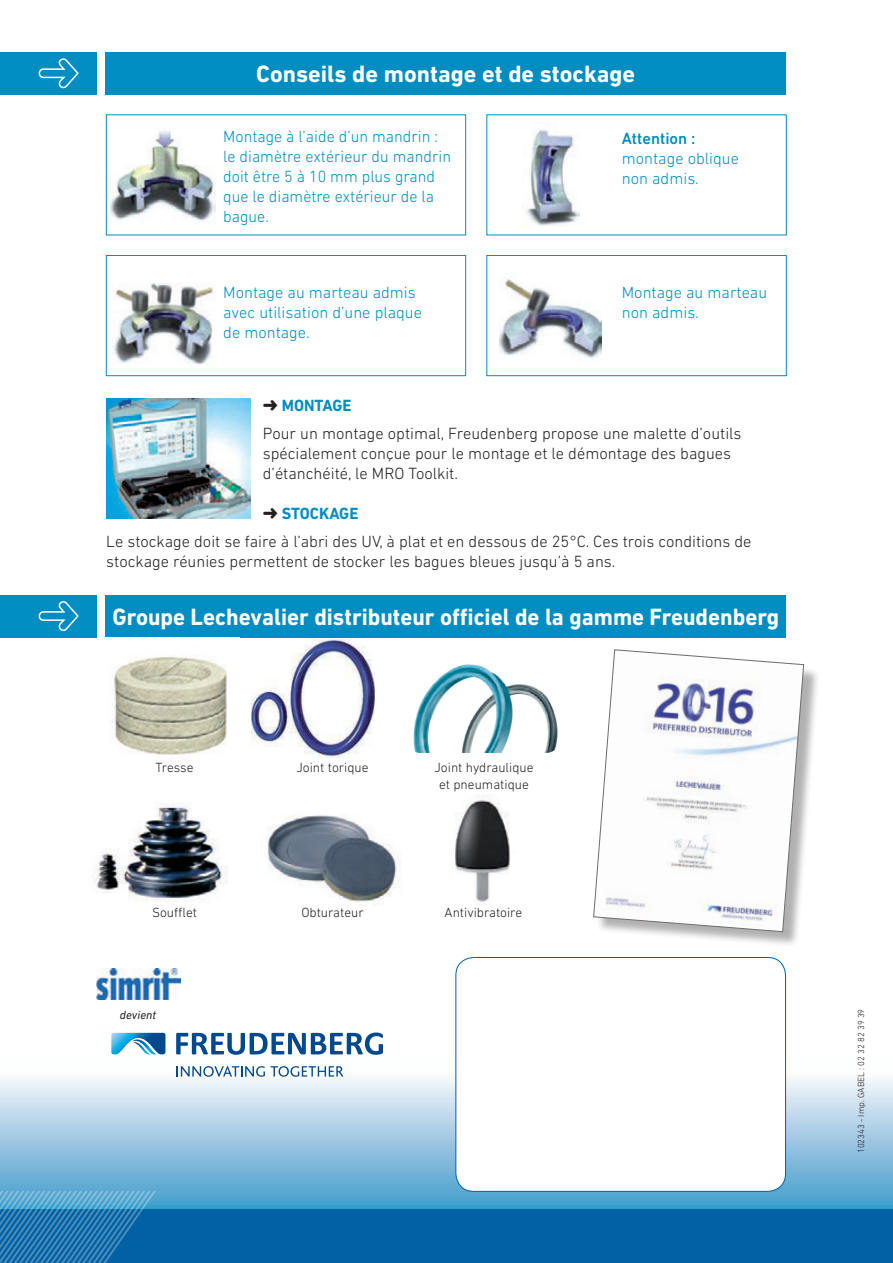
<style>
.page{position:relative;width:893px;height:1263px;background:#fff}
.page>*{position:absolute;margin:0;border:0;box-sizing:border-box;transform-origin:0 0}
.t1{font:700 24px "DIN Next LT Pro";color:#fff;scale:.95 1}
.t2{font:700 24px "DIN Next LT Pro";color:#fff}
.t3{font:300 16.5px/28.3px "DIN Next LT Pro";color:#231f20}
.t4{font:300 16.5px/19.8px "DIN Next LT Pro";color:#008ec2}
.t5{font:500 16.5px "DIN Next LT Pro";color:#008ec2}
.t6{font:300 13.5px/16.2px "DIN Next LT Pro";color:#231f20;text-align:center}
.t7{font:italic 12px "DIN Next LT Pro";color:#231f20}
.t8{font:300 9px "DIN Next LT Pro";color:#231f20}
.s1{font-weight:700;color:#008ec2}
</style>
<div class="page">
<svg style="left:0;top:1054px;width:893px;height:155px"></svg>
<img style="left:97px;top:969px;width:84px;height:30px">
<div style="left:596px;top:652px;width:224px;height:296px;background:#231f20;opacity:.35"></div>
<svg style="left:593px;top:649px;width:211px;height:283px"></svg>
<div style="left:106px;top:255px;width:360px;height:121px;border:1px solid #008ec2"></div>
<div style="left:486px;top:255px;width:301px;height:121px;border:1px solid #008ec2"></div>
<hr style="left:892px;top:647px;width:1px;height:121px;background:#008ec2">
<svg style="left:176px;top:1032px;width:207px;height:23px"></svg>
<svg style="left:111px;top:1033px;width:54px;height:21px"></svg>
<svg style="left:177px;top:1066px;width:88px;height:11px"></svg>
<svg style="left:271px;top:1066px;width:72px;height:11px"></svg>
<div style="left:456px;top:957px;width:329px;height:234px;background:#fff;border-radius:18px"></div>
<div style="left:455px;top:957px;width:331px;height:235px;border:1px solid #0161a2;border-radius:18px"></div>
<div style="left:106px;top:52px;width:680px;height:43px;background:#008ec2"></div>
<div style="left:106px;top:595px;width:680px;height:42px;background:#008ec2"></div>
<div style="left:0;top:52px;width:97px;height:43px;background:#008ec2"></div>
<svg style="left:38px;top:58px;width:41px;height:31px"></svg>
<div style="left:0;top:595px;width:97px;height:42px;background:#008ec2"></div>
<svg style="left:38px;top:601px;width:41px;height:30px"></svg>
<div style="left:0;top:1209px;width:893px;height:54px;background:#0161a2"></div>
<svg style="left:0;top:1189px;width:158px;height:74px"></svg>
<img style="left:110px;top:130px;width:105px;height:91px">
<img style="left:112px;top:283px;width:103px;height:81px">
<img style="left:526px;top:130px;width:53px;height:96px">
<img style="left:499px;top:279px;width:103px;height:80px">
<img style="left:106px;top:399px;width:144px;height:119px">
<img style="left:455px;top:794px;width:55px;height:108px">
<img style="left:252px;top:640px;width:123px;height:117px">
<img style="left:267px;top:815px;width:135px;height:91px">
<img style="left:92px;top:802px;width:136px;height:100px">
<img style="left:111px;top:655px;width:116px;height:100px">
<img style="left:413px;top:664px;width:145px;height:89px">
<h1 class="t2" style="left:256px;top:60px;width:380px">Conseils de montage et de stockage</h1>
<p class="t4" style="left:223px;top:127px;width:229px">Montage à l’aide d’un mandrin : le diamètre extérieur du mandrin doit être 5 à 10 mm plus grand que le diamètre extérieur de la bague.</p>
<p class="t4" style="left:223px;top:283px;width:200px">Montage au marteau admis avec utilisation d’une plaque de montage.</p>
<p class="t5" style="left:622px;top:129px;width:75px">Attention :</p>
<p class="t4" style="left:622px;top:148px;width:119px">montage oblique non admis.</p>
<p class="t4" style="left:622px;top:283px;width:147px">Montage au marteau non admis.</p>
<p class="t3" style="left:263px;top:391px;width:480px">➜ <span class="s1">MONTAGE<br></span>Pour un montage optimal, Freudenberg propose une malette d’outils</p>
<p class="t3" style="left:263px;top:443px;width:470px;line-height:19.8px">spécialement conçue pour le montage et le démontage des bagues d’étanchéité, le MRO Toolkit.</p>
<p class="t3" style="left:106px;top:499px;width:647px;text-indent:157px">➜ <span class="s1">STOCKAGE<br></span>Le stockage doit se faire à l’abri des UV, à plat et en dessous de 25°C. Ces trois conditions de</p>
<p class="t3" style="left:106px;top:547px;width:511px">stockage réunies permettent de stocker les bagues bleues jusqu’à 5 ans.</p>
<h1 class="t1" style="left:112px;top:603px;width:703px">Groupe Lechevalier distributeur officiel de la gamme Freudenberg</h1>
<p class="t6" style="left:155px;top:759px;width:40px">Tresse</p>
<p class="t6" style="left:152px;top:905px;width:46px">Soufflet</p>
<p class="t7" style="left:120px;top:1008px;width:38px">devient</p>
<p class="t6" style="left:296px;top:759px;width:74px">Joint torique</p>
<p class="t6" style="left:301px;top:905px;width:64px">Obturateur</p>
<p class="t6" style="left:434px;top:759px;width:100px">Joint hydraulique et pneumatique</p>
<p class="t6" style="left:445px;top:905px;width:79px">Antivibratoire</p>
<p class="t8" style="left:856px;top:1153px;width:146px;rotate:-90deg">102343 - Imp. GABEL : 02 32 82 39 39</p>
</div>
